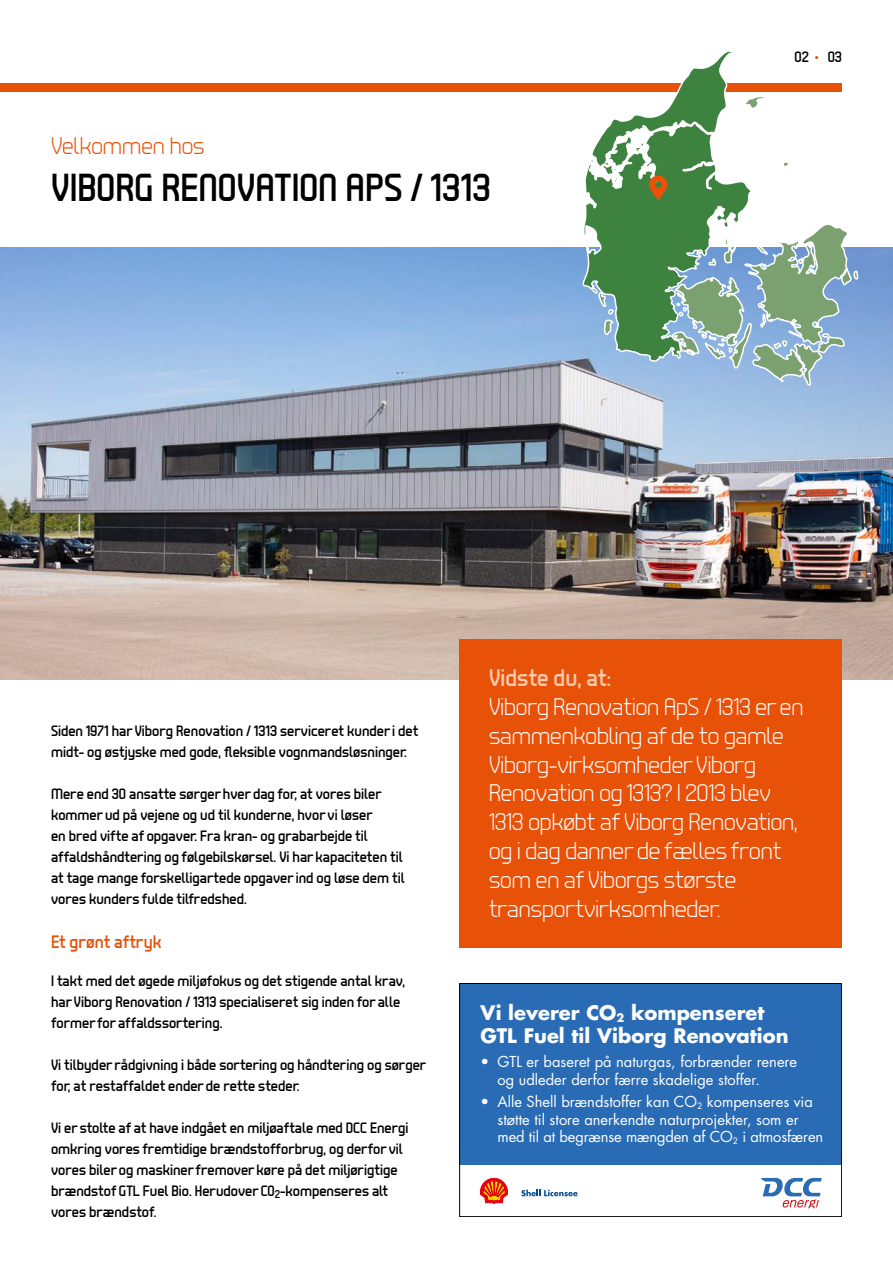
<style>
.page{position:relative;width:893px;height:1263px;background:#fff}
.page>*{position:absolute;margin:0;border:0;box-sizing:border-box;transform-origin:0 0}
.t1{font:39px "Tenby Five";color:#000}
.t2{font:300 24px/28.8px "Tenby Five";color:#fff}
.t3{font:300 24px "Tenby Five";color:#e85108}
.t4{font:24px "Tenby Five";color:#facaab}
.t5{font:700 19.5px/23.4px "Futura Std";color:#fff}
.M2{font:18px "Tenby Five";color:#e85108}
.P1{font:15px/21px "Tenby Five";color:#000}
.t6{font:14.7px/17.7px "Futura";color:#fff}
.s1{color:#e85108}
</style>
<div class="page">
<hr style="left:0;top:0;width:1px;height:1263px;background:#ececed">
<img style="left:0;top:247px;width:893px;height:433px">
<div style="left:459px;top:639px;width:383px;height:309px;background:#e85108"></div>
<div style="left:0;top:83px;width:842px;height:8px;background:#e85108"></div>
<svg style="left:761px;top:1178px;width:61px;height:30px"></svg>
<div style="left:459px;top:983px;width:383px;height:182px;background:#296cb5"></div>
<svg style="left:521px;top:1189px;width:57px;height:7px"></svg>
<svg style="left:480px;top:1177px;width:28px;height:27px"></svg>
<div style="left:459px;top:983px;width:383px;height:234px;border:1px solid #000"></div>
<svg style="left:581px;top:51px;width:279px;height:335px"></svg>
<h4 class="t3" style="left:51px;top:132px;width:155px">Velkommen hos</h4>
<h2 class="t1" style="left:51px;top:164px;width:441px">VIBORG RENOVATION APS / 1313</h2>
<p class="P1" style="left:794px;top:45px;width:49px">02 <span class="s1">•</span> 03</p>
<p class="P1" style="left:51px;top:720px;width:369px">Siden 1971 har Viborg Renovation / 1313 serviceret kunder i det midt- og østjyske med gode, fleksible vognmandsløsninger.</p>
<p class="P1" style="left:51px;top:783px;width:355px">Mere end 30 ansatte sørger hver dag for, at vores biler kommer ud på vejene og ud til kunderne, hvor vi løser<br>en bred vifte af opgaver. Fra kran- og grabarbejde til affaldshåndtering og følgebilskørsel. Vi har kapaciteten til at tage mange forskelligartede opgaver ind og løse dem til vores kunders fulde tilfredshed.</p>
<p class="M2" style="left:51px;top:931px;width:112px">Et grønt aftryk</p>
<p class="P1" style="left:51px;top:970px;width:356px">I takt med det øgede miljøfokus og det stigende antal krav, har Viborg Renovation / 1313 specialiseret sig inden for alle former for affaldssortering.</p>
<p class="P1" style="left:51px;top:1054px;width:377px">Vi tilbyder rådgivning i både sortering og håndtering og sørger for, at restaffaldet ender de rette steder.</p>
<p class="P1" style="left:51px;top:1117px;width:359px">Vi er stolte af at have indgået en miljøaftale med DCC Energi omkring vores fremtidige brændstofforbrug, og derfor vil vores biler og maskiner fremover køre på det miljørigtige brændstof GTL Fuel Bio. Herudover CO<sub>2</sub>-kompenseres alt vores brændstof.</p>
<h4 class="t4" style="left:489px;top:663px;width:124px">Vidste du, at:</h4>
<h4 class="t2" style="left:489px;top:692px;width:316px">Viborg Renovation ApS / 1313 er en sammenkobling af de to gamle<br>Viborg-virksomheder Viborg<br>Renovation og 1313? I 2013 blev<br>1313 opkøbt af Viborg Renovation, og i dag danner de fælles front som en af Viborgs største transportvirksomheder.</h4>
<p class="t5" style="left:480px;top:1001px;width:310px">Vi leverer CO<sub>2</sub> kompenseret<br>GTL Fuel til Viborg Renovation</p>
<p class="t6" style="left:497px;top:1053px;width:301px;text-indent:-17px">• GTL er baseret på naturgas, forbrænder renere og udleder derfor færre skadelige stoffer.</p>
<p class="t6" style="left:497px;top:1092px;width:327px;text-indent:-17px">• Alle Shell brændstoffer kan CO<sub>2</sub> kompenseres via støtte til store anerkendte naturprojekter, som er med til at begrænse mængden af CO<sub>2</sub> i atmosfæren</p>
</div>
